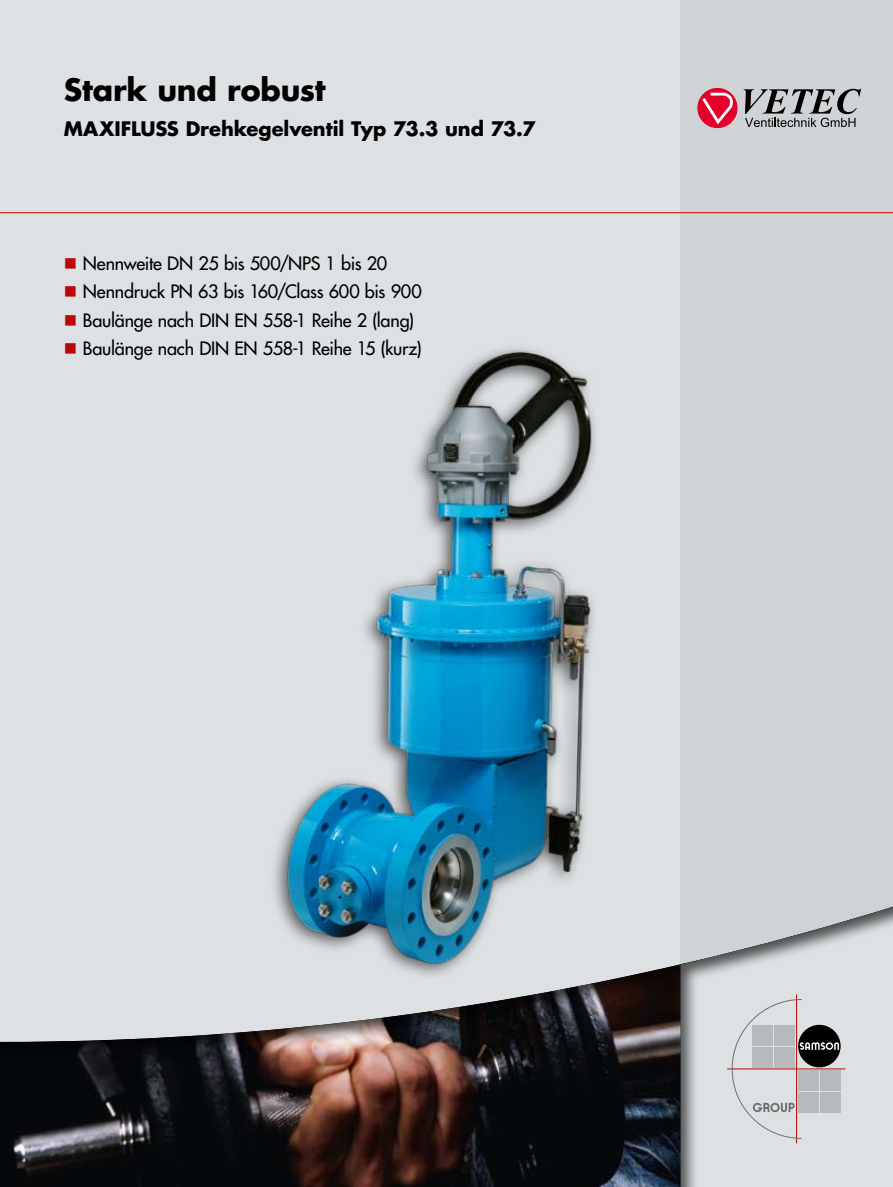
<style>
.page{position:relative;width:893px;height:1187px;background:#fff}
.page>*{position:absolute;margin:0;border:0;box-sizing:border-box;transform-origin:0 0}
.t1{font:700 30px "Futura";letter-spacing:-.01em;color:#000}
.t2{font:700 19.5px "Futura";letter-spacing:-.005em;color:#000}
.t3{font:18px "Futura";letter-spacing:-.015em;color:#000}
.s1{color:#bb0705}
</style>
<div class="page">
<div style="left:0;top:0;width:680px;height:1186px;background:#dde1e3"></div>
<div style="left:680px;top:0;width:213px;height:1186px;background:#cfd3d6"></div>
<hr style="left:0;top:212px;width:893px;height:1px;background:#bb0705">
<div style="left:698px;top:88px;width:39px;height:39px;background:#e4002b;border-radius:50%"></div>
<div style="left:697px;top:88px;width:40px;height:40px;border:1px solid #e4002b;border-radius:50%"></div>
<svg style="left:700px;top:91px;width:34px;height:36px"></svg>
<svg style="left:744px;top:89px;width:117px;height:38px"></svg>
<div style="left:0;top:901px;width:893px;height:285px;background:#000;opacity:.65"></div>
<div style="left:678px;top:901px;width:215px;height:285px;background:#000;opacity:.65"></div>
<div style="left:820px;top:1070px;width:20px;height:20px;background:#b7babc"></div>
<div style="left:820px;top:1092px;width:20px;height:20px;background:#b7babc"></div>
<hr style="left:727px;top:1068px;width:118px;height:1px;background:#b80704">
<hr style="left:796px;top:994px;width:1px;height:149px;background:#b80704">
<svg style="left:798px;top:1024px;width:43px;height:43px"></svg>
<svg style="left:731px;top:998px;width:108px;height:141px"></svg>
<div style="left:268px;top:342px;width:330px;height:637px;background:#dde1e3"></div>
<img style="left:281px;top:348px;width:320px;height:629px">
<h1 class="t1" style="left:64px;top:69px;width:263px">Stark und robust</h1>
<p class="t2" style="left:64px;top:115px;width:474px">MAXIFLUSS Drehkegelventil Typ 73.3 und 73.7</p>
<p class="t3" style="left:64px;top:251px;width:325px"><span class="s1">■</span> Nennweite DN 25 bis 500/NPS 1 bis 20</p>
<p class="t3" style="left:64px;top:280px;width:359px"><span class="s1">■</span> Nenndruck PN 63 bis 160/Class 600 bis 900</p>
<p class="t3" style="left:64px;top:308px;width:352px"><span class="s1">■</span> Baulänge nach DIN EN 558-1 Reihe 2 (lang)</p>
<p class="t3" style="left:64px;top:336px;width:359px"><span class="s1">■</span> Baulänge nach DIN EN 558-1 Reihe 15 (kurz)</p>
</div>
